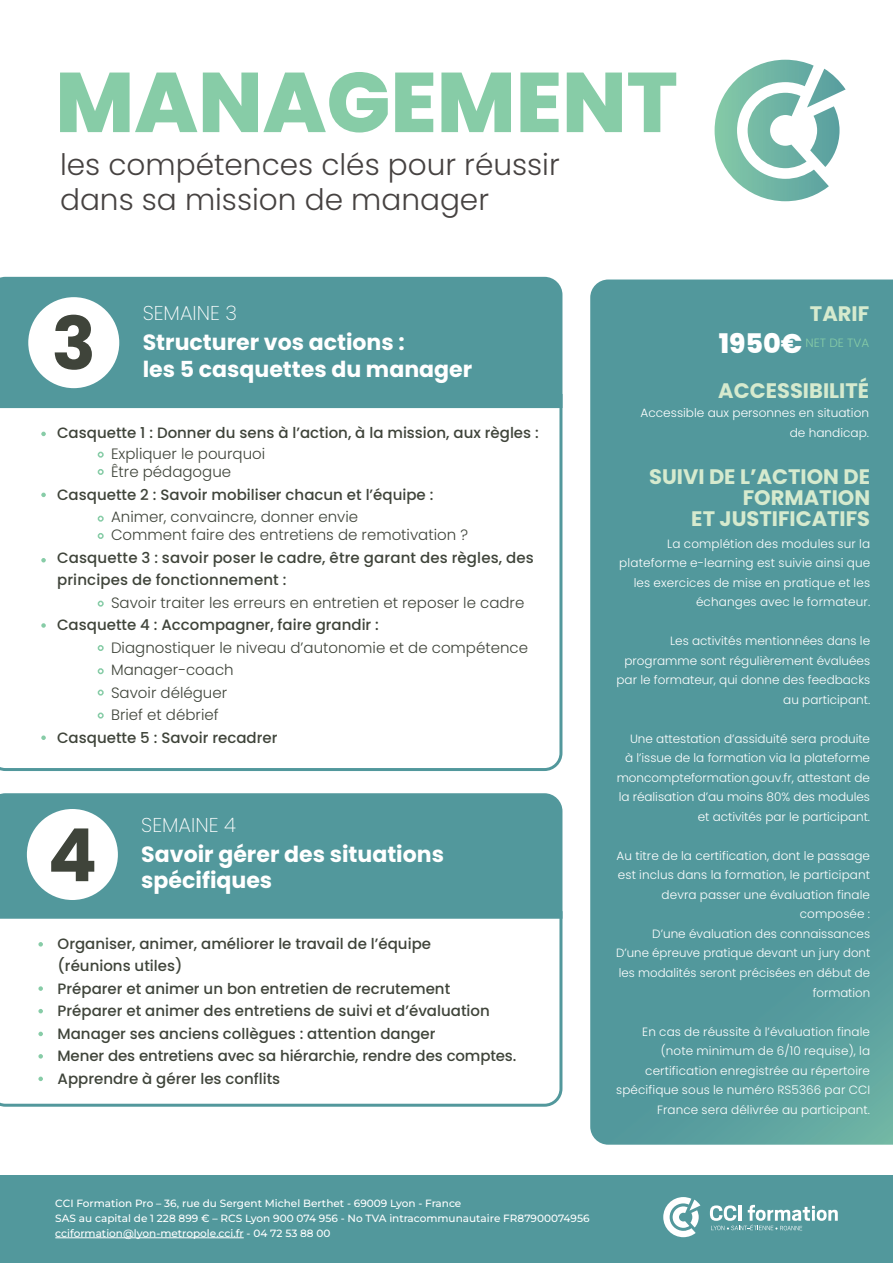
<style>
.page{position:relative;width:893px;height:1263px;background:#fff}
.page>*{position:absolute;margin:0;border:0;box-sizing:border-box;transform-origin:0 0}
.t1{font:800 84.45px "Poppins";color:#87cca7}
.t2{font:700 73.2px "Poppins";color:#3f443a}
.t3{font:300 29.55px/35.5px "Poppins";color:#464241}
.t4{font:800 27px "Poppins";color:#fff}
.t5{font:700 22.05px/26.2px "Poppins";color:#fff}
.t6{font:700 21px/21px "Poppins";color:#d6eace;text-align:right}
.t7{font:200 19.95px "Poppins";color:#fff}
.t8{font:500 15px/22.5px "Poppins";color:#3f443a}
.t9{font:300 15px/22.5px "Poppins";color:#3f443a}
.t10{font:300 12px/19.5px "Poppins";color:#fff;text-align:right}
.t11{font:300 12px "Poppins";color:#87cca7}
.t12{font:500 10.5px/15px "Montserrat";color:#fff}
</style>
<div class="page">
<div style="left:590px;top:279px;width:303px;height:866px;background:#52989c"></div>
<div style="left:0;top:1175px;width:893px;height:88px;background:#52989c"></div>
<div style="left:0;top:277px;width:562px;height:117px;background:#52989c"></div>
<hr style="left:55px;top:1237px;width:189px;height:1px;background:#fff">
<svg style="left:710px;top:1205px;width:128px;height:25px"></svg>
<svg style="left:663px;top:1197px;width:37px;height:40px"></svg>
<svg style="left:0;top:394px;width:562px;height:377px"></svg>
<div style="left:0;top:793px;width:562px;height:118px;background:#52989c"></div>
<svg style="left:0;top:911px;width:562px;height:196px"></svg>
<svg style="left:41px;top:432px;width:5px;height:4px"></svg>
<svg style="left:41px;top:493px;width:5px;height:4px"></svg>
<svg style="left:41px;top:558px;width:5px;height:4px"></svg>
<svg style="left:41px;top:623px;width:5px;height:5px"></svg>
<svg style="left:41px;top:735px;width:5px;height:5px"></svg>
<svg style="left:98px;top:516px;width:6px;height:6px"></svg>
<svg style="left:98px;top:533px;width:6px;height:6px"></svg>
<svg style="left:98px;top:452px;width:6px;height:6px"></svg>
<svg style="left:98px;top:469px;width:6px;height:6px"></svg>
<div style="left:98px;top:600px;width:6px;height:7px;border:2px solid #87cca7;border-radius:50%"></div>
<svg style="left:98px;top:645px;width:6px;height:6px"></svg>
<svg style="left:98px;top:668px;width:6px;height:6px"></svg>
<div style="left:98px;top:689px;width:6px;height:7px;border:2px solid #87cca7;border-radius:50%"></div>
<div style="left:98px;top:712px;width:6px;height:7px;border:2px solid #87cca7;border-radius:50%"></div>
<svg style="left:38px;top:942px;width:5px;height:4px"></svg>
<svg style="left:38px;top:986px;width:5px;height:5px"></svg>
<svg style="left:38px;top:1054px;width:5px;height:4px"></svg>
<svg style="left:38px;top:1076px;width:5px;height:5px"></svg>
<svg style="left:38px;top:1032px;width:5px;height:4px"></svg>
<svg style="left:38px;top:1009px;width:5px;height:4px"></svg>
<svg style="left:715px;top:60px;width:131px;height:141px"></svg>
<div style="left:28px;top:297px;width:91px;height:91px;background:#fff;border-radius:50%"></div>
<div style="left:27px;top:809px;width:91px;height:91px;background:#fff;border-radius:50%"></div>
<h1 class="t1" style="left:55px;top:54px;width:624px">MANAGEMENT</h1>
<h3 class="t3" style="left:60px;top:147px;width:501px">les compétences clés pour réussir dans sa mission de manager</h3>
<h2 class="t2" style="left:52px;top:301px;width:46px">3</h2>
<h3 class="t7" style="left:143px;top:302px;width:96px">SEMAINE 3</h3>
<h3 class="t5" style="left:143px;top:330px;width:331px">Structurer vos actions :<br>les 5 casquettes du manager</h3>
<p class="t8" style="left:57px;top:422px;width:483px">Casquette 1 : Donner du sens à l’action, à la mission, aux règles :</p>
<p class="t9" style="left:111px;top:445px;width:156px;line-height:18px">Expliquer le pourquoi<br>Être pédagogue</p>
<p class="t8" style="left:57px;top:483px;width:378px">Casquette 2 : Savoir mobiliser chacun et l’équipe :</p>
<p class="t9" style="left:111px;top:508px;width:359px;line-height:18px">Animer, convaincre, donner envie<br>Comment faire des entretiens de remotivation ?</p>
<p class="t8" style="left:57px;top:546px;width:478px">Casquette 3 : savoir poser le cadre, être garant des règles, des principes de fonctionnement :</p>
<p class="t9" style="left:111px;top:591px;width:415px">Savoir traiter les erreurs en entretien et reposer le cadre</p>
<p class="t8" style="left:57px;top:614px;width:323px">Casquette 4 : Accompagner, faire grandir :</p>
<p class="t9" style="left:111px;top:636px;width:419px">Diagnostiquer le niveau d’autonomie et de compétence<br>Manager-coach<br>Savoir déléguer<br>Brief et débrief</p>
<p class="t8" style="left:57px;top:726px;width:222px">Casquette 5 : Savoir recadrer</p>
<h2 class="t2" style="left:48px;top:813px;width:51px">4</h2>
<h3 class="t7" style="left:141px;top:813px;width:96px">SEMAINE 4</h3>
<h3 class="t5" style="left:141px;top:841px;width:304px">Savoir gérer des situations spécifiques</h3>
<p class="t8" style="left:58px;top:932px;width:460px">Organiser, animer, améliorer le travail de l’équipe<br>(réunions utiles)<br>Préparer et animer un bon entretien de recrutement Préparer et animer des entretiens de suivi et d’évaluation Manager ses anciens collègues : attention danger<br>Mener des entretiens avec sa hiérarchie, rendre des comptes.<br>Apprendre à gérer les conflits</p>
<h3 class="t6" style="left:810px;top:303px;width:61px">TARIF</h3>
<h3 class="t4" style="left:719px;top:327px;width:85px">1950€</h3>
<p class="t11" style="left:806px;top:336px;width:65px">NET DE TVA</p>
<h3 class="t6" style="left:718px;top:380px;width:152px">ACCESSIBILITÉ</h3>
<p class="t10" style="left:640px;top:403px;width:230px">Accessible aux personnes en situation de handicap.</p>
<h3 class="t6" style="left:649px;top:466px;width:223px">SUIVI DE L’ACTION DE<br>FORMATION<br>ET JUSTIFICATIFS</h3>
<p class="t10" style="left:619px;top:534px;width:252px">La complétion des modules sur la plateforme e-learning est suivie ainsi que les exercices de mise en pratique et les échanges avec le formateur.</p>
<p class="t10" style="left:616px;top:631px;width:255px">Les activités mentionnées dans le programme sont régulièrement évaluées par le formateur, qui donne des feedbacks au participant.</p>
<p class="t10" style="left:617px;top:729px;width:255px">Une attestation d’assiduité sera produite<br>à l’issue de la formation via la plateforme moncompteformation.gouv.fr, attestant de la réalisation d’au moins 80% des modules et activités par le participant.</p>
<p class="t10" style="left:616px;top:846px;width:256px">Au titre de la certification, dont le passage est inclus dans la formation, le participant devra passer une évaluation finale composée :<br>D’une évaluation des connaissances<br>D’une épreuve pratique devant un jury dont les modalités seront précisées en début de formation</p>
<p class="t10" style="left:616px;top:1021px;width:255px">En cas de réussite à l’évaluation finale (note minimum de 6/10 requise), la certification enregistrée au répertoire spécifique sous le numéro RS5366 par CCI France sera délivrée au participant.</p>
<p class="t12" style="left:55px;top:1195px;width:536px">CCI Formation Pro – 36, rue du Sergent Michel Berthet - 69009 Lyon - France<br>SAS au capital de 1 228 899 € – RCS Lyon 900 074 956 - No TVA intracommunautaire FR87900074956 cciformation@lyon-metropole.cci.fr - 04 72 53 88 00</p>
</div>
